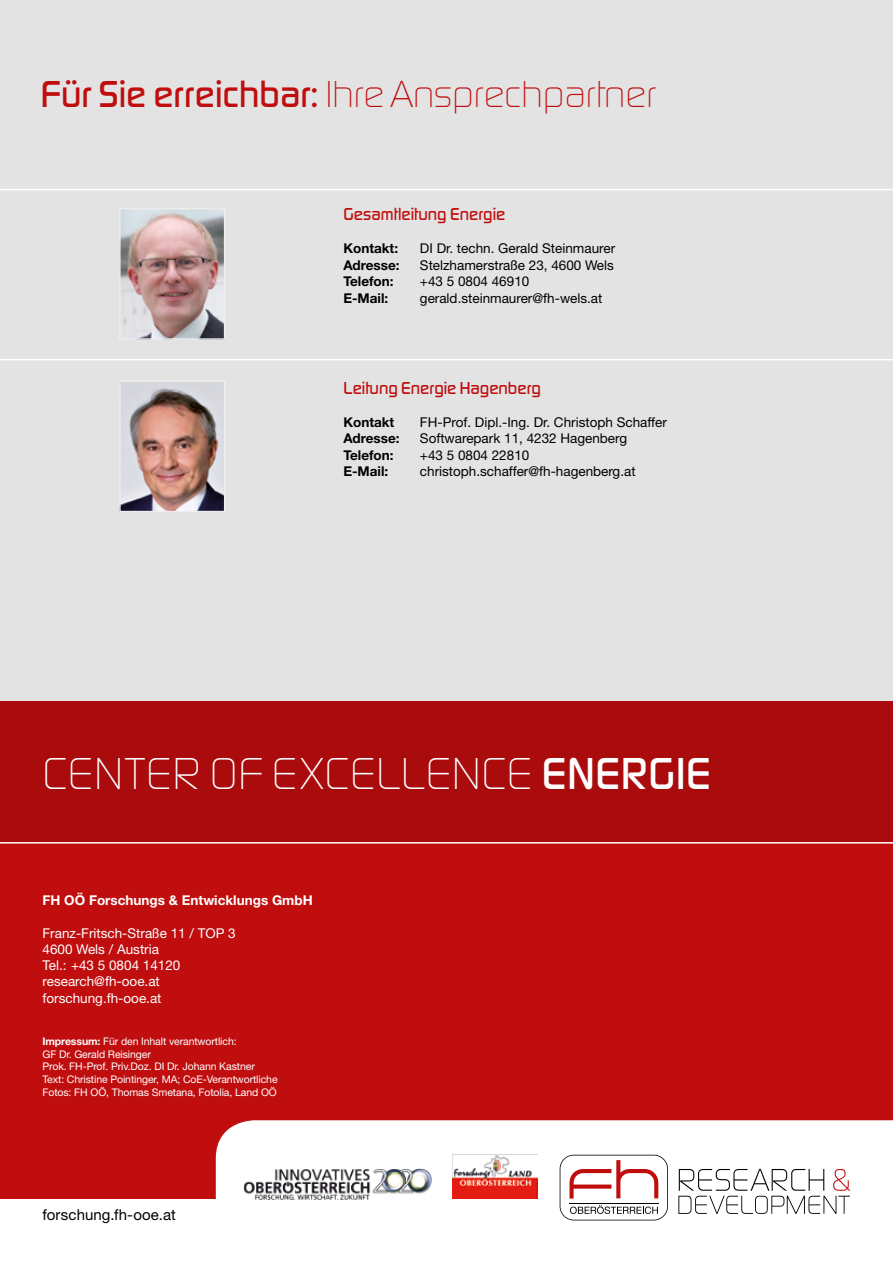
<style>
.page{position:relative;width:893px;height:1263px;background:#fff}
.page>*{position:absolute;margin:0;border:0;box-sizing:border-box;transform-origin:0 0}
.t1{font:300 46.5px "Digital Sans EF";letter-spacing:.02em;color:#fff}
.t2{font:300 39px "Digital Sans EF";color:#c00d0e}
.t3{font:500 18px "Digital Sans EF";color:#c00d0e}
.t4{font:15px "Helvetica Neue LT Std";letter-spacing:.005em;color:#000}
.t5{font:13.5px "Helvetica Neue LT Std";color:#000}
.t6{font:13.5px/16.2px "Helvetica Neue LT Std";color:#fff}
.t7{font:700 13.5px "Helvetica Neue LT Std";color:#000}
.t8{font:700 13.5px "Helvetica Neue LT Std";color:#fff}
.t9{font:10.5px/12.6px "Helvetica Neue LT Std";letter-spacing:-.01em;color:#fff}
.s1{font-weight:500}
.s2{font-weight:700}
</style>
<div class="page">
<div style="left:0;top:0;width:893px;height:842px;background:#e3e3e3"></div>
<div style="left:0;top:702px;width:893px;height:497px;background:linear-gradient(to bottom,#ac0b0c,#c70e0f)"></div>
<hr style="left:0;top:842px;width:893px;height:1px;background:#fff">
<img style="left:122px;top:383px;width:100px;height:126px">
<div style="left:119px;top:380px;width:106px;height:132px;border:2px solid #ededed"></div>
<img style="left:122px;top:211px;width:100px;height:126px">
<div style="left:119px;top:208px;width:106px;height:132px;border:2px solid #ededed"></div>
<svg style="left:216px;top:1120px;width:677px;height:101px"></svg>
<svg style="left:560px;top:1155px;width:108px;height:65px"></svg>
<hr style="left:570px;top:1203px;width:89px;height:1px;background:#000">
<svg style="left:678px;top:1169px;width:172px;height:45px"></svg>
<img style="left:242px;top:1168px;width:191px;height:31px">
<img style="left:453px;top:1154px;width:84px;height:45px">
<hr style="left:0;top:189px;width:893px;height:1px;background:#fff">
<hr style="left:0;top:359px;width:893px;height:1px;background:#fff">
<h2 class="t2" style="left:41px;top:72px;width:616px"><span class="s1">Für Sie erreichbar:</span> Ihre Ansprechpartner</h2>
<h3 class="t3" style="left:343px;top:203px;width:163px">Gesamtleitung Energie</h3>
<p class="t7" style="left:343px;top:240px;width:56px">Kontakt:</p>
<p class="t5" style="left:420px;top:240px;width:197px">DI Dr. techn. Gerald Steinmaurer</p>
<p class="t7" style="left:343px;top:256px;width:58px">Adresse:</p>
<p class="t5" style="left:420px;top:257px;width:196px">Stelzhamerstraße 23, 4600 Wels</p>
<p class="t7" style="left:343px;top:273px;width:52px">Telefon:</p>
<p class="t5" style="left:420px;top:273px;width:111px">+43 5 0804 46910</p>
<p class="t7" style="left:343px;top:289px;width:46px">E-Mail:</p>
<p class="t5" style="left:420px;top:290px;width:184px">gerald.steinmaurer@fh-wels.at</p>
<h3 class="t3" style="left:343px;top:377px;width:199px">Leitung Energie Hagenberg</h3>
<p class="t7" style="left:343px;top:413px;width:53px">Kontakt</p>
<p class="t5" style="left:420px;top:414px;width:249px">FH-Prof. Dipl.-Ing. Dr. Christoph Schaffer</p>
<p class="t7" style="left:343px;top:430px;width:58px">Adresse:</p>
<p class="t5" style="left:420px;top:430px;width:209px">Softwarepark 11, 4232 Hagenberg</p>
<p class="t7" style="left:343px;top:446px;width:52px">Telefon:</p>
<p class="t5" style="left:420px;top:447px;width:111px">+43 5 0804 22810</p>
<p class="t7" style="left:343px;top:463px;width:46px">E-Mail:</p>
<p class="t5" style="left:420px;top:463px;width:217px">christoph.schaffer@fh-hagenberg.at</p>
<h1 class="t1" style="left:43px;top:747px;width:670px">CENTER OF EXCELLENCE <span class="s1">ENERGIE</span></h1>
<p class="t8" style="left:43px;top:892px;width:272px">FH OÖ Forschungs &amp; Entwicklungs GmbH</p>
<p class="t6" style="left:43px;top:925px;width:195px">Franz-Fritsch-Straße 11 / TOP 3<br>4600 Wels / Austria<br>Tel.: +43 5 0804 14120 research@fh-ooe.at forschung.fh-ooe.at</p>
<p class="t9" style="left:43px;top:1035px;width:237px"><span class="s2">Impressum:</span> Für den Inhalt verantwortlich:<br>GF Dr. Gerald Reisinger<br>Prok. FH-Prof. Priv.Doz. DI Dr. Johann Kastner Text: Christine Pointinger, MA; CoE-Verantwortliche Fotos: FH OÖ, Thomas Smetana, Fotolia, Land OÖ</p>
<p class="t4" style="left:43px;top:1206px;width:135px">forschung.fh-ooe.at</p>
</div>
